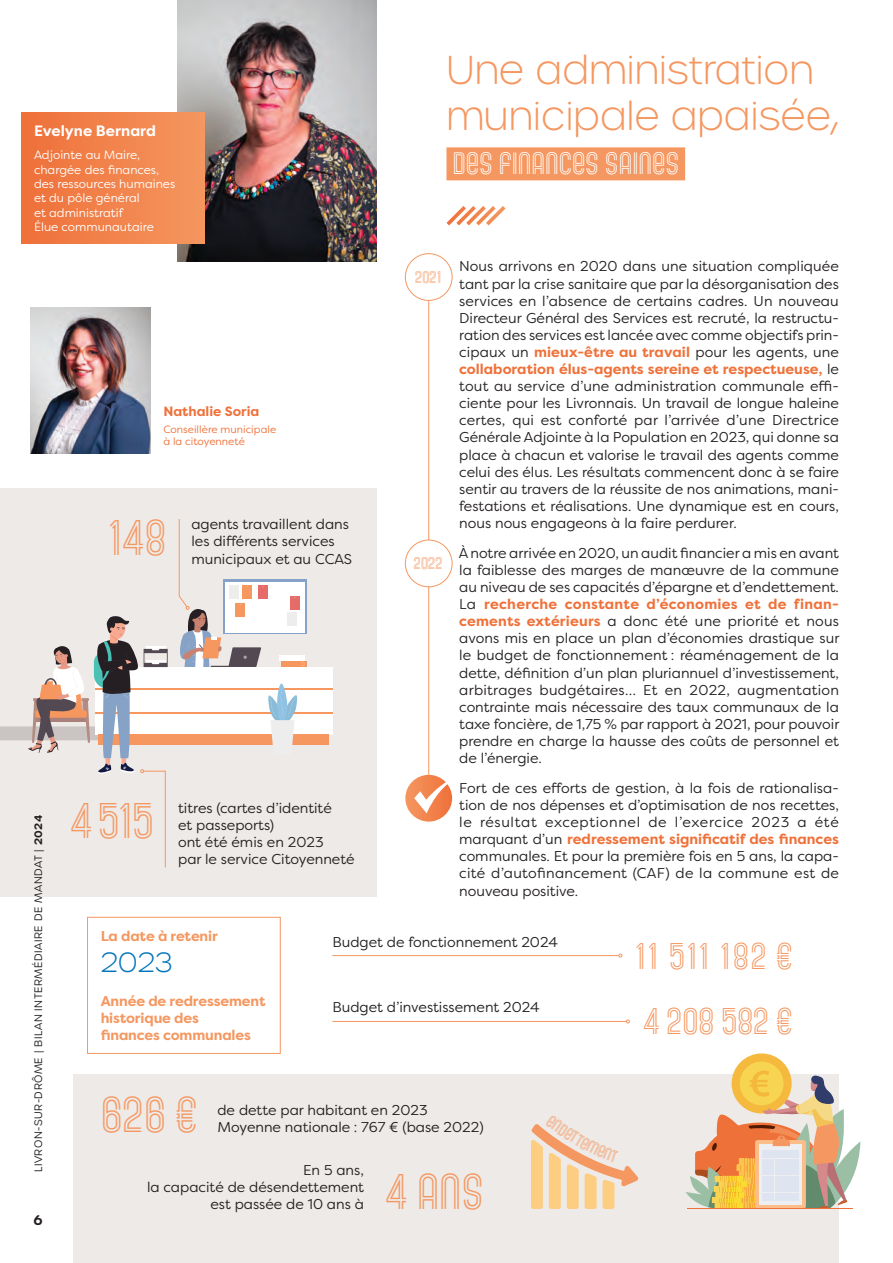
<style>
.page{position:relative;width:893px;height:1263px;background:#fff}
.page>*{position:absolute;margin:0;border:0;box-sizing:border-box;transform-origin:0 0}
.t1{font:48.6px "Gala Biline";color:#f59760}
.t2{font:200 39px/46.8px "Urbane Rounded";color:#f59760}
.t3{font:36px "Gala Biline";letter-spacing:.06em;color:#f59760}
.t4{font:30px "Gala Biline";color:#fff}
.t5{font:200 27px "Urbane Rounded";color:#0074bb}
.t6{font:16.5px "Gala Biline";color:#f59760}
.t7{font:700 15px "Filson Pro";color:#fff}
.t8{font:14.25px/17.1px "Filson Pro";color:#231f20}
.t9{font:700 14.25px/17.1px "Filson Pro";letter-spacing:-.01em;color:#f59760}
.t10{font:700 13.5px "Filson Pro";color:#ef713a}
.t11{font:600 13.5px "Urbane Rounded";color:#231f20}
.t12{font:12px/14.4px "Filson Pro";color:#fff}
.t13{font:300 10.5px "Urbane Rounded";letter-spacing:.05em;color:#231f20}
.t14{font:10.5px/12.6px "Filson Pro";color:#ef713a}
.s1{font-weight:600}
.s2{font-weight:700;color:#ef713a}
</style>
<div class="page">
<div style="left:0;top:488px;width:376px;height:408px;background:#eeeae7"></div>
<div style="left:74px;top:1074px;width:765px;height:189px;background:#eeeae7"></div>
<hr style="left:428px;top:300px;width:1px;height:475px;background:#f59760">
<div style="left:446px;top:147px;width:239px;height:33px;background:#f59760"></div>
<svg style="left:446px;top:206px;width:60px;height:20px"></svg>
<div style="left:405px;top:253px;width:47px;height:48px;border:1px solid #f59760;border-radius:50%"></div>
<div style="left:405px;top:540px;width:47px;height:47px;background:#fff;border-radius:50%"></div>
<div style="left:405px;top:540px;width:47px;height:47px;border:1px solid #f59760;border-radius:50%"></div>
<svg style="left:405px;top:775px;width:47px;height:46px"></svg>
<svg style="left:414px;top:777px;width:39px;height:36px"></svg>
<div style="left:87px;top:917px;width:194px;height:137px;border:1px solid #f59760"></div>
<div style="left:281px;top:661px;width:25px;height:6px;background:#f79760"></div>
<div style="left:95px;top:667px;width:237px;height:67px;background:#fff"></div>
<div style="left:98px;top:734px;width:231px;height:10px;background:#f79760"></div>
<hr style="left:95px;top:688px;width:237px;height:2px;background:#f79760">
<hr style="left:95px;top:712px;width:237px;height:1px;background:#f79760">
<div style="left:732px;top:1053px;width:60px;height:60px;background:#f5b93d;border-radius:50%"></div>
<div style="left:740px;top:1061px;width:43px;height:44px;background:#f7d552;border-radius:50%"></div>
<svg style="left:685px;top:1070px;width:175px;height:139px"></svg>
<hr style="left:332px;top:955px;width:287px;height:1px;background:#f59760">
<hr style="left:332px;top:1021px;width:294px;height:1px;background:#f59760">
<svg style="left:626px;top:1019px;width:4px;height:4px"></svg>
<svg style="left:0;top:519px;width:305px;height:349px"></svg>
<img style="left:178px;top:0;width:198px;height:261px">
<div style="left:21px;top:113px;width:183px;height:131px;background:linear-gradient(to right,#ef7039,#f5975f)"></div>
<img style="left:30px;top:307px;width:121px;height:147px">
<svg style="left:531px;top:1124px;width:107px;height:85px"></svg>
<p class="t7" style="left:34px;top:122px;width:124px">Evelyne Bernard</p>
<p class="t12" style="left:34px;top:147px;width:143px">Adjointe au Maire, chargée des finances, des ressources humaines et du pôle général<br>et administratif<br>Élue communautaire</p>
<h2 class="t2" style="left:446px;top:46px;width:394px">Une administration municipale apaisée,</h2>
<h3 class="t4" style="left:453px;top:146px;width:228px">DES FINANCES SAINES</h3>
<p class="t13" style="left:31px;top:1172px;width:359px;rotate:-90deg">LIVRON-SUR-DRÔME | BILAN INTERMÉDIAIRE DE MANDAT | <span class="s1">2024</span></p>
<p class="t11" style="left:33px;top:1210px;width:11px">6</p>
<p class="t10" style="left:163px;top:403px;width:97px">Nathalie Soria</p>
<p class="t14" style="left:163px;top:422px;width:114px">Conseillère municipale à la citoyenneté</p>
<h1 class="t1" style="left:109px;top:510px;width:59px">148</h1>
<p class="t8" style="left:191px;top:515px;width:162px">agents travaillent dans les différents services municipaux et au CCAS</p>
<h1 class="t1" style="left:70px;top:792px;width:85px">4 515</h1>
<p class="t8" style="left:178px;top:799px;width:178px">titres (cartes d’identité<br>et passeports)<br>ont été émis en 2023<br>par le service Citoyenneté</p>
<p class="t6" style="left:415px;top:268px;width:28px">2021</p>
<p class="t6" style="left:414px;top:554px;width:30px">2022</p>
<p class="t8" style="left:459px;top:258px;width:381px;text-align:justify">Nous arrivons en 2020 dans une situation compliquée tant par la crise sanitaire que par la désorganisation des services en l’absence de certains cadres. Un nouveau Directeur Général des Services est recruté, la restructu&shy;ration des services est lancée avec comme objectifs prin&shy;cipaux un <span class="s2">mieux-être au travail</span> pour les agents, une <span class="s2">collaboration élus-agents sereine et respectueuse,</span> le tout au service d’une administration communale effi&shy;ciente pour les Livronnais. Un travail de longue haleine certes, qui est conforté par l’arrivée d’une Directrice Générale Adjointe à la Population en 2023, qui donne sa place à chacun et valorise le travail des agents comme celui des élus. Les résultats commencent donc à se faire sentir au travers de la réussite de nos animations, mani&shy;festations et réalisations. Une dynamique est en cours, nous nous engageons à la faire perdurer.</p>
<p class="t8" style="left:459px;top:544px;width:382px">À notre arrivée en 2020, un audit financier a mis en avant la faiblesse des marges de manœuvre de la commune au niveau de ses capacités d’épargne et d’endettement.<br>La <span class="s2">recherche constante d’économies et de finan&shy;cements extérieurs</span> a donc été une priorité et nous avons mis en place un plan d’économies drastique sur le budget de fonctionnement : réaménagement de la dette, définition d’un plan pluriannuel d’investissement, arbitrages budgétaires… Et en 2022, augmentation contrainte mais nécessaire des taux communaux de la taxe foncière, de 1,75 % par rapport à 2021, pour pouvoir prendre en charge la hausse des coûts de personnel et de l’énergie.</p>
<p class="t8" style="left:459px;top:779px;width:381px">Fort de ces efforts de gestion, à la fois de rationalisa&shy;tion de nos dépenses et d’optimisation de nos recettes, le résultat exceptionnel de l’exercice 2023 a été marquant d’un <span class="s2">redressement significatif des finances </span>communales. Et pour la première fois en 5 ans, la capa&shy;cité d’autofinancement (CAF) de la commune est de nouveau positive.</p>
<p class="t9" style="left:101px;top:927px;width:119px">La date à retenir</p>
<h3 class="t5" style="left:101px;top:945px;width:74px">2023</h3>
<p class="t9" style="left:101px;top:993px;width:166px">Année de redressement historique des<br>finances communales</p>
<p class="t8" style="left:332px;top:933px;width:227px">Budget de fonctionnement 2024</p>
<h3 class="t3" style="left:636px;top:935px;width:159px">11 511 182 €</h3>
<p class="t8" style="left:332px;top:998px;width:209px">Budget d’investissement 2024</p>
<h3 class="t3" style="left:643px;top:1001px;width:151px">4 208 582 €</h3>
<h1 class="t1" style="left:101px;top:1087px;width:99px">626 €</h1>
<p class="t8" style="left:217px;top:1101px;width:268px">de dette par habitant en 2023<br>Moyenne nationale : 767 € (base 2022)</p>
<p class="t8" style="left:147px;top:1161px;width:218px;text-align:right">En 5 ans,<br>la capacité de désendettement est passée de 10 ans à</p>
<h1 class="t1" style="left:385px;top:1164px;width:100px">4 ANS</h1>
</div>
